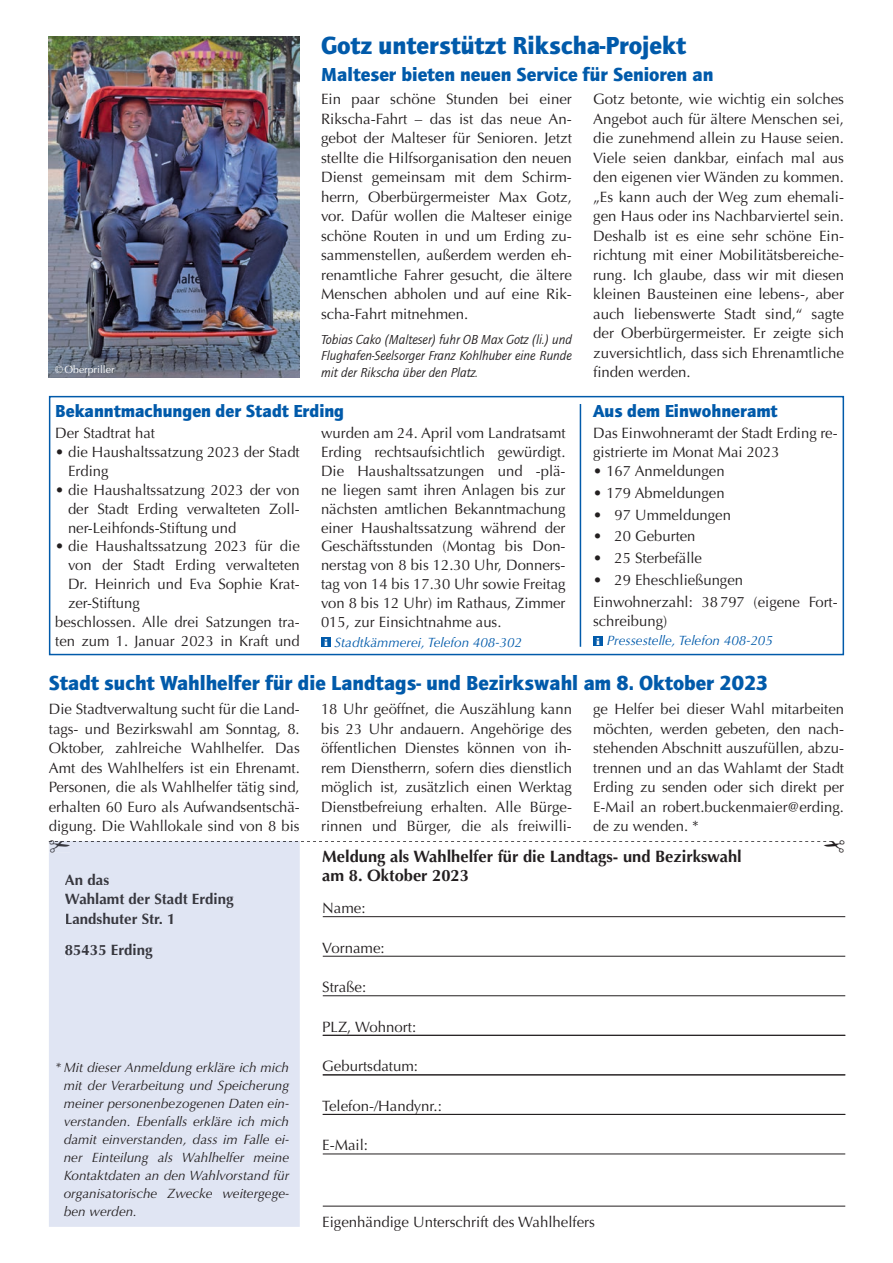
<style>
.page{position:relative;width:893px;height:1263px;background:#fff}
.page>*{position:absolute;margin:0;border:0;box-sizing:border-box;transform-origin:0 0}
.t1{font:900 25.5px "Quay Sans ITC Std";color:#015aaa}
.t2{font:900 21px "Quay Sans ITC Std";color:#015aaa}
.t3{font:900 19.5px "Quay Sans ITC Std";color:#015aaa}
.t4{font:900 18px "Quay Sans ITC Std";color:#015aaa}
.t5{font:700 16.5px "Optima";color:#231f20}
.t6{font:15px/19.5px "Optima";color:#231f20;text-align:justify}
.t7{font:700 15px/19.5px "Optima";color:#37373e}
.t8{font:italic 13.5px/18px "Optima";color:#231f20;text-align:justify}
.t9{font:italic 13.5px/16.5px "Quay Sans ITC Std";color:#231f20;text-align:justify}
.t10{font:italic 13.5px "Optima";color:#015aaa}
.t11{font:10.5px "Optima";color:#fff}
.s1{font-family:"Bodoni URW";font-weight:700;font-style:normal;font-stretch:expanded;font-size:10.5px;color:#fff}
</style>
<div class="page">
<div style="left:321px;top:637px;width:10px;height:10px;background:#015aaa"></div>
<img style="left:49px;top:36px;width:251px;height:342px">
<hr style="left:323px;top:1206px;width:522px;height:1px;background:#231f20">
<hr style="left:323px;top:916px;width:522px;height:1px;background:#231f20">
<hr style="left:323px;top:956px;width:522px;height:1px;background:#231f20">
<hr style="left:323px;top:995px;width:522px;height:1px;background:#231f20">
<hr style="left:323px;top:1035px;width:522px;height:1px;background:#231f20">
<hr style="left:323px;top:1074px;width:522px;height:1px;background:#231f20">
<hr style="left:323px;top:1114px;width:522px;height:1px;background:#231f20">
<hr style="left:323px;top:1153px;width:522px;height:1px;background:#231f20">
<div style="left:49px;top:853px;width:251px;height:374px;background:#e0e5f3"></div>
<div style="left:65px;top:873px;width:44px;height:12px;background:#e0e5f3"></div>
<div style="left:65px;top:893px;width:169px;height:15px;background:#e0e5f3"></div>
<div style="left:66px;top:912px;width:107px;height:12px;background:#e0e5f3"></div>
<div style="left:66px;top:944px;width:86px;height:15px;background:#e0e5f3"></div>
<div style="left:593px;top:636px;width:10px;height:10px;background:#015aaa"></div>
<div style="left:49px;top:396px;width:795px;height:259px;border:2px solid #015aaa"></div>
<hr style="left:580px;top:404px;width:1px;height:243px;background:#015aaa">
<svg style="left:49px;top:841px;width:784px;height:12px"></svg>
<h1 class="t1" style="left:321px;top:30px;width:366px">Gotz unterstützt Rikscha-Projekt</h1>
<h3 class="t3" style="left:321px;top:62px;width:394px">Malteser bieten neuen Service für Senioren an</h3>
<p class="t6" style="left:321px;top:90px;width:252px">Ein paar schöne Stunden bei einer Rikscha-Fahrt – das ist das neue An&shy;gebot der Malteser für Senioren. Jetzt stellte die Hilfsorganisation den neuen Dienst gemeinsam mit dem Schirm&shy;herrn, Oberbürgermeister Max Gotz, vor. Dafür wollen die Malteser einige schöne Routen in und um Erding zu&shy;sammenstellen, außerdem werden eh&shy;renamtliche Fahrer gesucht, die ältere Menschen abholen und auf eine Rik&shy;scha-Fahrt mitnehmen.</p>
<p class="t6" style="left:593px;top:90px;width:252px">Gotz betonte, wie wichtig ein solches Angebot auch für ältere Menschen sei, die zunehmend allein zu Hause seien.<br>Viele seien dankbar, einfach mal aus den eigenen vier Wänden zu kommen. „Es kann auch der Weg zum ehemali&shy;gen Haus oder ins Nachbarviertel sein.<br>Deshalb ist es eine sehr schöne Ein&shy;richtung mit einer Mobilitätsbereiche&shy;rung. Ich glaube, dass wir mit diesen kleinen Bausteinen eine lebens-, aber auch liebenswerte Stadt sind,“ sagte der Oberbürgermeister. Er zeigte sich zuversichtlich, dass sich Ehrenamtliche finden werden.</p>
<p class="t4" style="left:55px;top:400px;width:290px">Bekanntmachungen der Stadt Erding</p>
<p class="t6" style="left:55px;top:423px;width:101px">Der Stadtrat hat</p>
<p class="t6" style="left:68px;top:443px;width:233px;line-height:18.9px;text-indent:-13px">• die Haushaltssatzung 2023 der Stadt<br>Erding</p>
<p class="t6" style="left:68px;top:480px;width:233px;line-height:18.9px;text-indent:-13px">• die Haushaltssatzung 2023 der von der Stadt Erding verwalteten Zoll&shy;ner-Leihfonds-Stiftung und</p>
<p class="t6" style="left:55px;top:537px;width:246px">• die Haushaltssatzung 2023 für die</p>
<p class="t6" style="left:68px;top:556px;width:233px">von der Stadt Erding verwalteten</p>
<p class="t6" style="left:68px;top:575px;width:233px">Dr. Heinrich und Eva Sophie Krat-</p>
<p class="t6" style="left:68px;top:593px;width:73px">zer-Stiftung</p>
<p class="t6" style="left:55px;top:612px;width:246px">beschlossen. Alle drei Satzungen tra-</p>
<p class="t6" style="left:55px;top:631px;width:246px">ten zum 1. Januar 2023 in Kraft und</p>
<p class="t9" style="left:321px;top:331px;width:252px">Tobias Cako (Malteser) fuhr OB Max Gotz (li.) und Flughafen-Seelsorger Franz Kohlhuber eine Runde mit der Rikscha über den Platz.</p>
<p class="t11" style="left:55px;top:363px;width:61px">© Oberpriller</p>
<p class="t4" style="left:593px;top:400px;width:186px">Aus dem Einwohneramt</p>
<p class="t6" style="left:593px;top:424px;width:246px;line-height:18.9px">Das Einwohneramt der Stadt Erding re&shy;gistrierte im Monat Mai 2023</p>
<p class="t6" style="left:593px;top:462px;width:133px">• 167 Anmeldungen</p>
<p class="t6" style="left:593px;top:483px;width:133px">• 179 Abmeldungen</p>
<p class="t6" style="left:593px;top:505px;width:139px">• 97 Ummeldungen</p>
<p class="t6" style="left:593px;top:527px;width:104px">• 20 Geburten</p>
<p class="t6" style="left:593px;top:548px;width:110px">• 25 Sterbefälle</p>
<p class="t6" style="left:593px;top:569px;width:246px;line-height:22.4px">• 29 Eheschließungen<br>Einwohnerzahl: 38 797 (eigene Fort-</p>
<p class="t6" style="left:593px;top:611px;width:76px">schreibung)</p>
<p class="t10" style="left:596px;top:633px;width:178px"><span class="s1">i</span> Pressestelle, Telefon 408-205</p>
<p class="t6" style="left:321px;top:424px;width:246px;line-height:18.9px">wurden am 24. April vom Landratsamt Erding rechtsaufsichtlich gewürdigt.<br>Die Haushaltssatzungen und -plä&shy;ne liegen samt ihren Anlagen bis zur nächsten amtlichen Bekanntmachung einer Haushaltssatzung während der Geschäftsstunden (Montag bis Don&shy;nerstag von 8 bis 12.30 Uhr, Donners&shy;tag von 14 bis 17.30 Uhr sowie Freitag von 8 bis 12 Uhr) im Rathaus, Zimmer 015, zur Einsichtnahme aus.</p>
<p class="t10" style="left:324px;top:634px;width:199px"><span class="s1">i</span> Stadtkämmerei, Telefon 408-302</p>
<h2 class="t2" style="left:49px;top:670px;width:721px">Stadt sucht Wahlhelfer für die Landtags- und Bezirkswahl am 8. Oktober 2023</h2>
<p class="t6" style="left:49px;top:699px;width:252px">Die Stadtverwaltung sucht für die Land&shy;tags- und Bezirkswahl am Sonntag, 8.<br>Oktober, zahlreiche Wahlhelfer. Das Amt des Wahlhelfers ist ein Ehrenamt.<br>Personen, die als Wahlhelfer tätig sind, erhalten 60 Euro als Aufwandsentschä&shy;digung. Die Wahllokale sind von 8 bis</p>
<p class="t6" style="left:321px;top:699px;width:252px">18 Uhr geöffnet, die Auszählung kann bis 23 Uhr andauern. Angehörige des öffentlichen Dienstes können von ih&shy;rem Dienstherrn, sofern dies dienstlich möglich ist, zusätzlich einen Werktag Dienstbefreiung erhalten. Alle Bürge&shy;rinnen und Bürger, die als freiwilli-</p>
<p class="t6" style="left:593px;top:699px;width:252px">ge Helfer bei dieser Wahl mitarbeiten möchten, werden gebeten, den nach&shy;stehenden Abschnitt auszufüllen, abzu&shy;trennen und an das Wahlamt der Stadt Erding zu senden oder sich direkt per E-Mail an robert.buckenmaier@erding. de zu wenden. *</p>
<p class="t5" style="left:322px;top:846px;width:421px">Meldung als Wahlhelfer für die Landtags- und Bezirkswahl</p>
<p class="t5" style="left:322px;top:866px;width:148px">am 8. Oktober 2023</p>
<p class="t6" style="left:322px;top:898px;width:45px">Name:</p>
<p class="t6" style="left:322px;top:938px;width:64px">Vorname:</p>
<p class="t6" style="left:322px;top:977px;width:45px">Straße:</p>
<p class="t6" style="left:322px;top:1017px;width:95px">PLZ, Wohnort:</p>
<p class="t6" style="left:322px;top:1056px;width:97px">Geburtsdatum:</p>
<p class="t6" style="left:322px;top:1096px;width:121px">Telefon-/Handynr.:</p>
<p class="t6" style="left:322px;top:1135px;width:47px">E-Mail:</p>
<p class="t7" style="left:65px;top:870px;width:170px">An das<br>Wahlamt der Stadt Erding<br>Landshuter Str. 1</p>
<p class="t7" style="left:65px;top:940px;width:89px">85435 Erding</p>
<p class="t8" style="left:64px;top:1058px;width:227px;text-indent:-9px">* Mit dieser Anmeldung erkläre ich mich mit der Verarbeitung und Speicherung meiner personenbezogenen Daten ein&shy;verstanden. Ebenfalls erkläre ich mich damit einverstanden, dass im Falle ei&shy;ner Einteilung als Wahlhelfer meine Kontaktdaten an den Wahlvorstand für organisatorische Zwecke weitergege&shy;ben werden.</p>
<p class="t6" style="left:322px;top:1212px;width:274px">Eigenhändige Unterschrift des Wahlhelfers</p>
</div>
